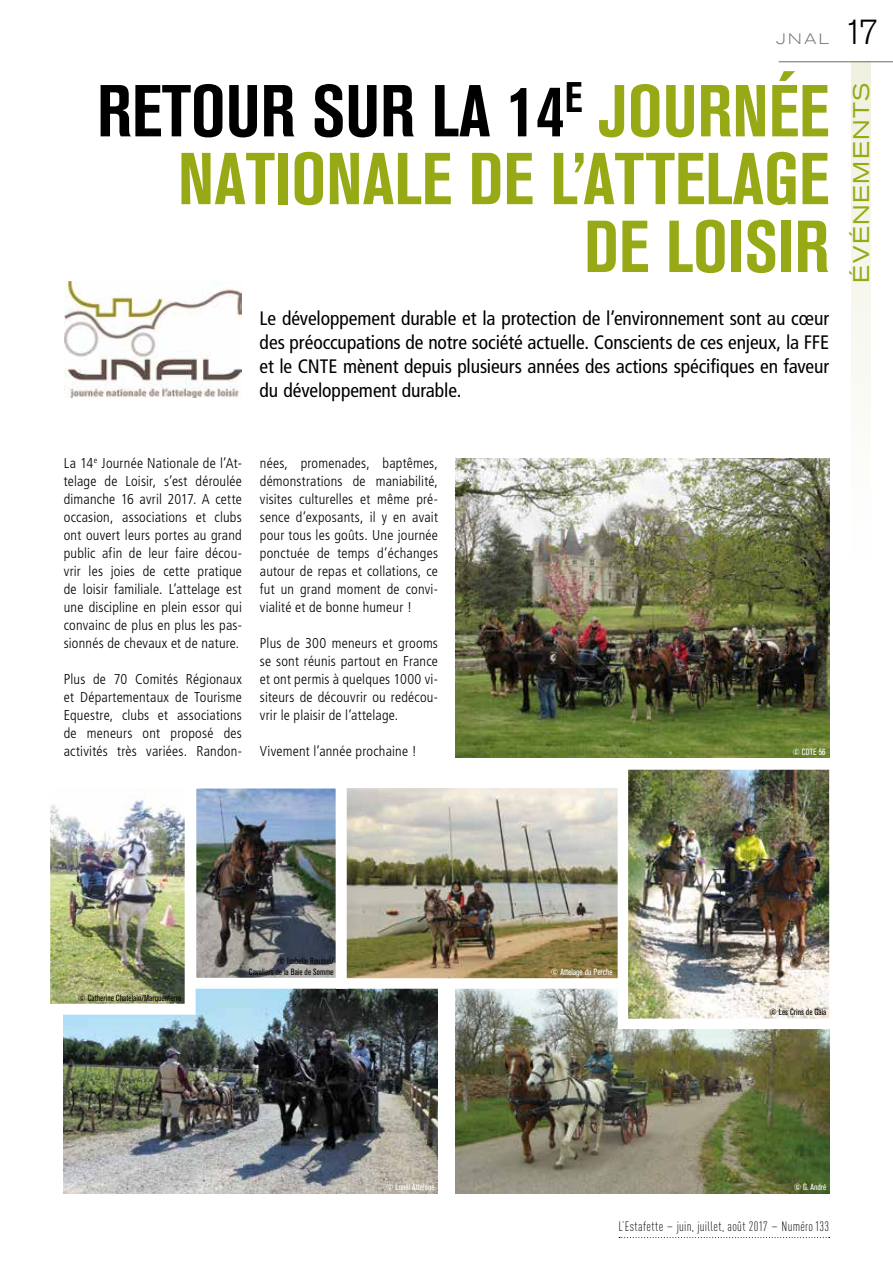
<style>
.page{position:relative;width:893px;height:1263px;background:#fff}
.page>*{position:absolute;margin:0;border:0;box-sizing:border-box;transform-origin:0 0}
.t1{font:72.75px/67.8px "Akzidenz Grotesk BQ Bd Cnd Alt";color:#97aa16;text-align:right}
.t2{font:300 34.5px "Akzidenz Grotesk BQ";color:#000}
.t3{font:expanded 22.5px "Akzidenz Grotesk BQ";letter-spacing:.06em;color:#97aa16}
.t4{font:condensed 19.5px/24px "Frutiger LT Std";letter-spacing:-.005em;color:#000;text-align:justify}
.t5{font:300 expanded 15px "Akzidenz Grotesk BQ";color:#79726e}
.t6{font:300 condensed 14.25px/18px "Frutiger LT Std";letter-spacing:.015em;color:#000;text-align:justify}
.t7{font:300 13.5px "DIN Cond";letter-spacing:.025em;color:#000}
.t8{font:condensed 9px/10.5px "Akzidenz Grotesk BQ";letter-spacing:.005em;color:#000;text-align:right}
.t9{font:condensed 9px "Akzidenz Grotesk BQ";letter-spacing:.005em;color:#fff}
.s1{color:#000}
.s2{font-size:15px}
</style>
<div class="page">
<div style="left:851px;top:62px;width:20px;height:497px;background:linear-gradient(to bottom,#f0f1e0,#fff)"></div>
<hr style="left:779px;top:61px;width:114px;height:1px;background:#79726e">
<svg style="left:619px;top:1237px;width:211px;height:1px"></svg>
<img style="left:64px;top:282px;width:178px;height:115px">
<img style="left:63px;top:994px;width:375px;height:199px">
<img style="left:455px;top:994px;width:374px;height:199px">
<img style="left:455px;top:458px;width:374px;height:299px">
<img style="left:352px;top:788px;width:260px;height:206px">
<img style="left:50px;top:788px;width:302px;height:232px">
<img style="left:612px;top:754px;width:218px;height:280px">
<p class="t5" style="left:776px;top:30px;width:55px">JNAL</p>
<h1 class="t1" style="left:97px;top:77px;width:734px"><span class="s1">RETOUR SUR LA 14</span><sup>E</sup> JOURNÉE<br>NATIONALE DE L’ATTELAGE<br>DE LOISIR</h1>
<p class="t4" style="left:260px;top:306px;width:571px">Le développement durable et la protection de l’environnement sont au cœur des préoccupations de notre société actuelle. Conscients de ces enjeux, la FFE et le CNTE mènent depuis plusieurs années des actions spécifiques en faveur du développement durable.</p>
<h2 class="t2" style="left:843px;top:12px;width:37px">17</h2>
<h3 class="t3" style="left:848px;top:283px;width:201px;rotate:-90deg">ÉVÉNEMENTS</h3>
<p class="t6" style="left:64px;top:454px;width:180px">La 14<sup>e</sup> Journée Nationale de l’At&shy;telage de Loisir, s’est déroulée dimanche 16 avril 2017. A cette occasion, associations et clubs ont ouvert leurs portes au grand public afin de leur faire décou&shy;vrir les joies de cette pratique de loisir familiale. L’attelage est une discipline en plein essor qui convainc de plus en plus les pas&shy;sionnés de chevaux et de nature.</p>
<p class="t6" style="left:64px;top:670px;width:180px">Plus de 70 Comités Régionaux et Départementaux de Tourisme Equestre, clubs et associations de meneurs ont proposé des activités très variées. Randon-</p>
<p class="t6" style="left:260px;top:454px;width:180px">nées, promenades, baptêmes, démonstrations de maniabilité, visites culturelles et même pré&shy;sence d’exposants, il y en avait pour tous les goûts. Une journée ponctuée de temps d’échanges autour de repas et collations, ce fut un grand moment de convi&shy;vialité et de bonne humeur !</p>
<p class="t6" style="left:260px;top:634px;width:180px">Plus de 300 meneurs et grooms se sont réunis partout en France et ont permis à quelques 1000 vi&shy;siteurs de découvrir ou redécou&shy;vrir le plaisir de l’attelage.</p>
<p class="t6" style="left:260px;top:742px;width:158px">Vivement l’année prochaine !</p>
<p class="t9" style="left:792px;top:746px;width:34px">© CDTE 56</p>
<p class="t8" style="left:78px;top:993px;width:105px">© Catherine Chatelain/Marquenterre</p>
<p class="t8" style="left:249px;top:956px;width:86px">© Isabelle Roussel/<br>Cavaliers de la Baie de Somme</p>
<p class="t9" style="left:551px;top:966px;width:63px">© Attelage du Perche</p>
<p class="t8" style="left:769px;top:1006px;width:59px">© Les Crins de Gaia</p>
<p class="t9" style="left:386px;top:1182px;width:50px">© Lunel Attelage</p>
<p class="t9" style="left:794px;top:1182px;width:34px">© G. André</p>
<p class="t7" style="left:619px;top:1219px;width:212px">L’Estafette <span class="s2">–</span> juin, juillet, août 2017 <span class="s2">–</span> Numéro133</p>
</div>
